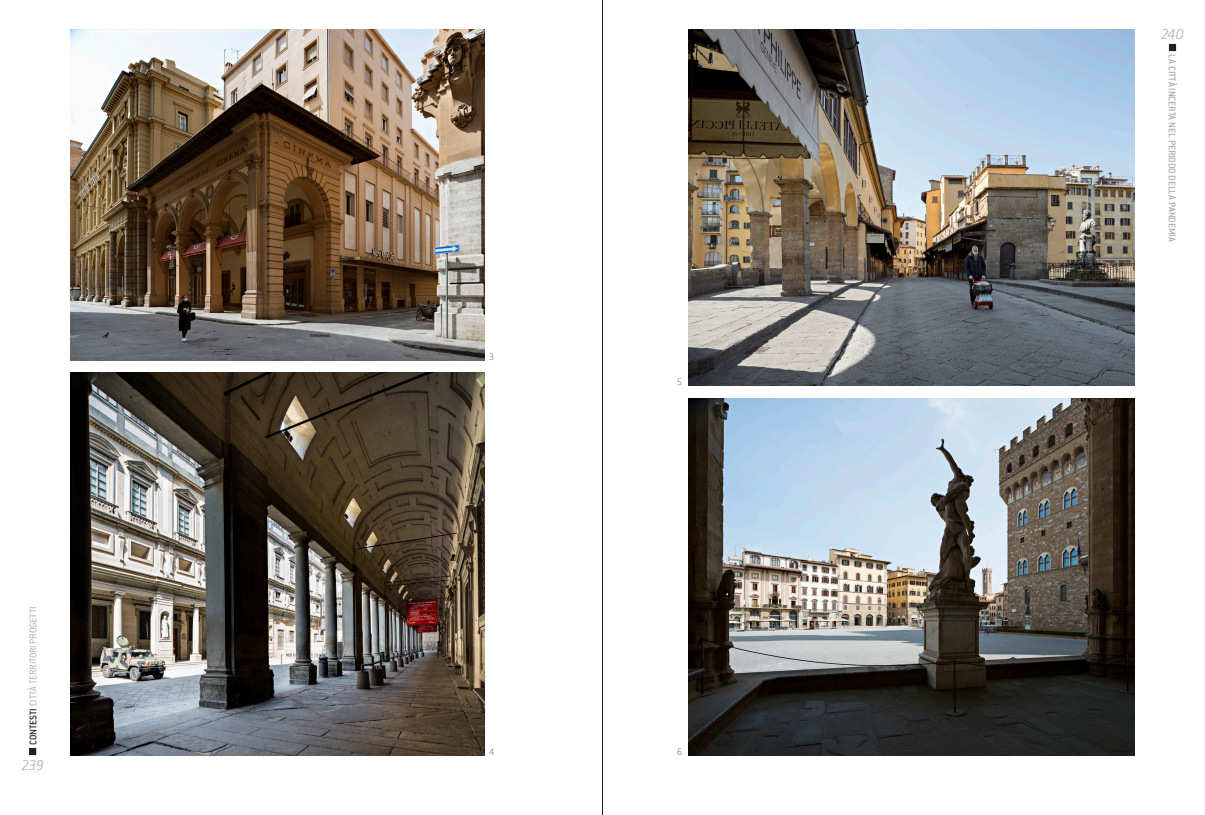
<style>
.page{position:relative;width:1205px;height:815px;background:#fff}
.page>*{position:absolute;margin:0;border:0;box-sizing:border-box;transform-origin:0 0}
.t1{font:italic 300 15px "Klavika";color:#a8a9ad}
.t2{font:500 10.62px "Conduit ITC";letter-spacing:-.01em;color:#a8a9ad}
.t3{font:300 10.62px "Conduit ITC";letter-spacing:-.01em;color:#a8a9ad}
.Dida__Citazioni_picc{font:300 10px "Klavika";color:#808285}
.s1{font-weight:500;color:#231f20}
</style>
<div class="page">
<div style="left:29px;top:748px;width:7px;height:7px;border:1px solid #231f20"></div>
<div style="left:1169px;top:44px;width:7px;height:7px;border:1px solid #231f20"></div>
<hr style="left:602px;top:0;width:1px;height:815px;background:#231f20">
<img style="left:71px;top:373px;width:414px;height:382px">
<img style="left:689px;top:29px;width:445px;height:356px">
<img style="left:71px;top:29px;width:414px;height:331px">
<img style="left:689px;top:399px;width:445px;height:356px">
<p class="t3" style="left:27px;top:745px;width:140px;rotate:-90deg"><span class="s1">CONTESTI</span> CITTÀ TERRITORI PROGETTI</p>
<h1 class="t1" style="left:22px;top:756px;width:24px">239</h1>
<p class="Dida__Citazioni_picc" style="left:489px;top:351px;width:6px">3</p>
<p class="Dida__Citazioni_picc" style="left:677px;top:376px;width:6px">5</p>
<p class="Dida__Citazioni_picc" style="left:489px;top:746px;width:7px">4</p>
<p class="Dida__Citazioni_picc" style="left:677px;top:746px;width:7px">6</p>
<h1 class="t1" style="left:1161px;top:25px;width:24px">240</h1>
<p class="t2" style="left:1178px;top:54px;width:189px;rotate:90deg">LA CITTÀ INCERTA NEL PERIODO DELLA PANDEMIA</p>
</div>
